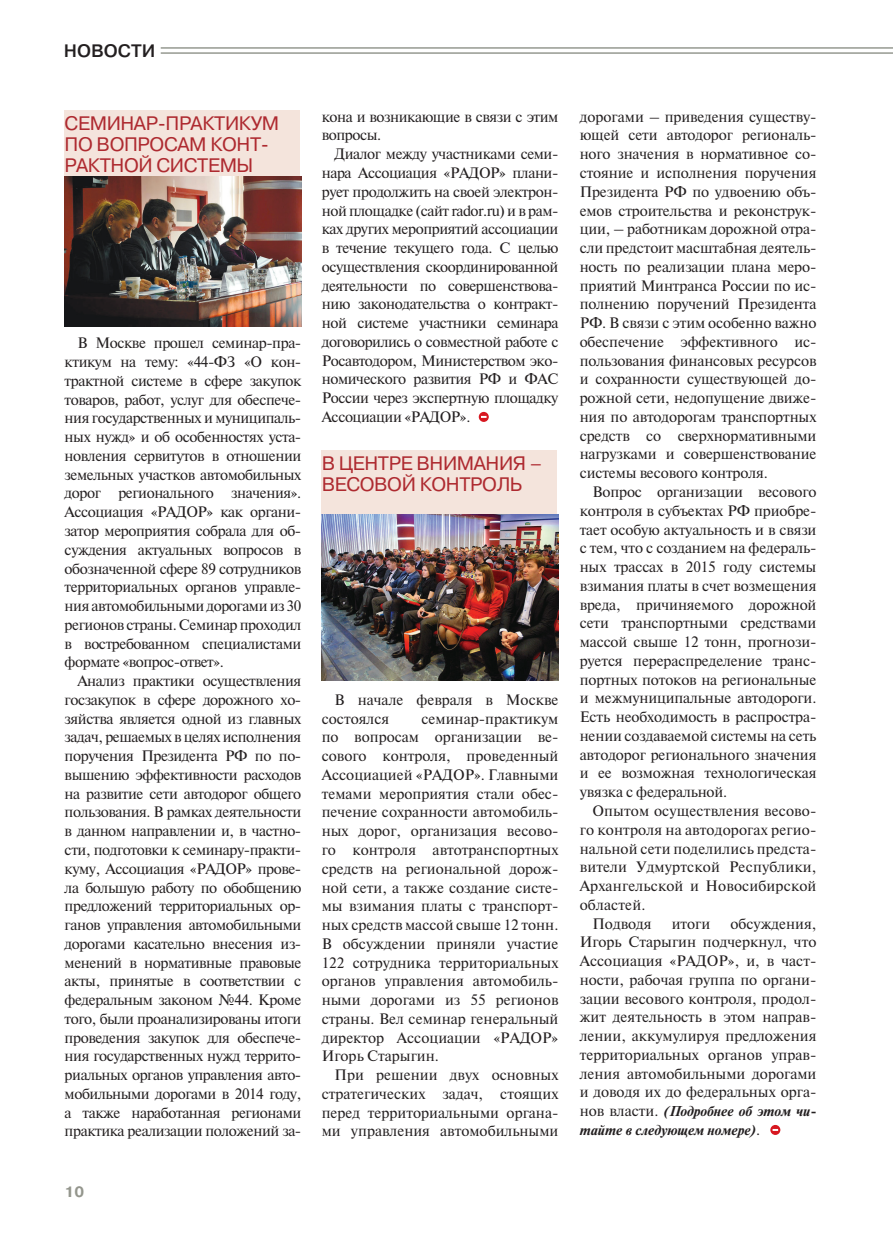
<style>
.page{position:relative;width:893px;height:1234px;background:#fff}
.page>*{position:absolute;margin:0;border:0;box-sizing:border-box;transform-origin:0 0}
.t1{font:19.5px/21px "Pragmatica C";letter-spacing:-.02em;color:#ae2a30}
.t2{font:700 18px "Pragmatica Light C";color:#231f20}
.t3{font:700 15px "Pragmatica C";color:#94968d}
.Основной_текст_параг{font:14.25px/18.8px "Newton C";letter-spacing:-.01em;color:#231f20;text-align:justify}
.Основной_текст_параг-2{font:14.25px/18.8px "Newton C";letter-spacing:-.03em;color:#231f20}
.s1{font-weight:700;font-style:italic}
</style>
<div class="page">
<hr style="left:161px;top:52px;width:732px;height:2px;background:#73776c">
<hr style="left:161px;top:47px;width:732px;height:1px;background:#73776c">
<div style="left:322px;top:450px;width:235px;height:66px;background:#f4e4dc"></div>
<img style="left:322px;top:514px;width:236px;height:166px">
<svg style="left:770px;top:1124px;width:10px;height:10px"></svg>
<div style="left:65px;top:111px;width:235px;height:66px;background:#f4e4dc"></div>
<img style="left:65px;top:176px;width:236px;height:150px">
<svg style="left:479px;top:412px;width:10px;height:10px"></svg>
<p class="t2" style="left:64px;top:41px;width:93px">НОВОСТИ</p>
<p class="t1" style="left:65px;top:113px;width:216px">СЕМИНАР-ПРАКТИКУМ<br>ПО ВОПРОСАМ КОНТ-<br>РАКТНОЙ СИСТЕМЫ</p>
<p class="Основной_текст_параг-2" style="left:322px;top:107px;width:238px">кона и возникающие в связи с этим вопросы.</p>
<p class="Основной_текст_параг" style="left:322px;top:145px;width:238px;text-indent:13px">Диалог между участниками семи&shy;нара Ассоциация «РАДОР» плани&shy;рует продолжить на своей электрон&shy;ной площадке (сайт rador.ru) и в рам&shy;ках других мероприятий ассоциации в течение текущего года. С целью осуществления скоординированной деятельности по совершенствова&shy;нию законодательства о контракт&shy;ной системе участники семинара договорились о совместной работе с Росавтодором, Министерством эко&shy;номического развития РФ и ФАС России через экспертную площадку Ассоциации «РАДОР».</p>
<p class="Основной_текст_параг" style="left:65px;top:334px;width:238px;text-indent:13px">В Москве прошел семинар-пра&shy;ктикум на тему: «44-ФЗ «О кон&shy;трактной системе в сфере закупок товаров, работ, услуг для обеспече&shy;ния государственных и муниципаль&shy;ных нужд» и об особенностях уста&shy;новления сервитутов в отношении земельных участков автомобильных дорог регионального значения».<br>Ассоциация «РАДОР» как органи&shy;затор мероприятия собрала для об&shy;суждения актуальных вопросов в обозначенной сфере 89 сотрудников территориальных органов управле&shy;ния автомобильными дорогами из 30 регионов страны. Семинар проходил в востребованном специалистами формате «вопрос-ответ».</p>
<p class="Основной_текст_параг" style="left:65px;top:671px;width:238px;text-indent:13px">Анализ практики осуществления госзакупок в сфере дорожного хо&shy;зяйства является одной из главных задач, решаемых в целях исполнения поручения Президента РФ по по&shy;вышению эффективности расходов на развитие сети автодорог общего пользования. В рамках деятельности в данном направлении и, в частно&shy;сти, подготовки к семинару-практи&shy;куму, Ассоциация «РАДОР» прове&shy;ла большую работу по обобщению предложений территориальных ор&shy;ганов управления автомобильными дорогами касательно внесения из&shy;менений в нормативные правовые акты, принятые в соответствии с федеральным законом №44. Кроме того, были проанализированы итоги проведения закупок для обеспече&shy;ния государственных нужд террито&shy;риальных органов управления авто&shy;мобильными дорогами в 2014 году, а также наработанная регионами практика реализации положений за-</p>
<p class="t1" style="left:322px;top:452px;width:221px">В ЦЕНТРЕ ВНИМАНИЯ –<br>ВЕСОВОЙ КОНТРОЛЬ</p>
<p class="Основной_текст_параг" style="left:322px;top:690px;width:238px;text-indent:13px">В начале февраля в Москве состоялся</p>
<p class="Основной_текст_параг" style="left:322px;top:709px;width:238px;text-indent:100px">семинар-практикум по вопросам организации ве&shy;сового контроля, проведенный Ассоциацией «РАДОР». Главными темами мероприятия стали обес&shy;печение сохранности автомобиль&shy;ных дорог, организация весово&shy;го контроля автотранспортных средств на региональной дорож&shy;ной сети, а также создание систе&shy;мы взимания платы с транспорт&shy;ных средств массой свыше 12 тонн.<br>В обсуждении приняли участие 122 сотрудника территориальных органов управления автомобиль&shy;ными дорогами из 55 регионов страны. Вел семинар генеральный директор Ассоциации «РАДОР» Игорь Старыгин.</p>
<p class="Основной_текст_параг" style="left:322px;top:1065px;width:238px;text-indent:13px">При решении двух основных стратегических задач, стоящих перед территориальными органа&shy;ми управления автомобильными</p>
<p class="t3" style="left:65px;top:1183px;width:21px">10</p>
<p class="Основной_текст_параг" style="left:580px;top:107px;width:238px">дорогами – приведения существу&shy;ющей сети автодорог региональ&shy;ного значения в нормативное со&shy;стояние и исполнения поручения Президента РФ по удвоению объ&shy;емов строительства и реконструк&shy;ции, – работникам дорожной отра&shy;сли предстоит масштабная деятель&shy;ность по реализации плана меро&shy;приятий Минтранса России по ис&shy;полнению поручений Президента РФ. В связи с этим особенно важно обеспечение эффективного ис&shy;пользования финансовых ресурсов и сохранности существующей до&shy;рожной сети, недопущение движе&shy;ния по автодорогам транспортных средств со сверхнормативными нагрузками и совершенствование системы весового контроля.</p>
<p class="Основной_текст_параг" style="left:580px;top:482px;width:238px;text-indent:13px">Вопрос организации весового контроля в субъектах РФ приобре&shy;тает особую актуальность и в связи с тем, что с созданием на федераль&shy;ных трассах в 2015 году системы взимания платы в счет возмещения вреда, причиняемого дорожной сети транспортными средствами массой свыше 12 тонн, прогнози&shy;руется перераспределение транс&shy;портных потоков на региональные и межмуниципальные автодороги.<br>Есть необходимость в распростра&shy;нении создаваемой системы на сеть автодорог регионального значения и ее возможная технологическая увязка с федеральной.</p>
<p class="Основной_текст_параг" style="left:580px;top:801px;width:238px;text-indent:13px">Опытом осуществления весово&shy;го контроля на автодорогах регио&shy;нальной сети поделились предста&shy;вители Удмуртской Республики, Архангельской и Новосибирской областей.</p>
<p class="Основной_текст_параг" style="left:592px;top:913px;width:61px">Подводя</p>
<p class="Основной_текст_параг" style="left:672px;top:913px;width:40px">итоги</p>
<p class="Основной_текст_параг" style="left:580px;top:913px;width:238px;text-indent:151px">обсуждения, Игорь Старыгин подчеркнул, что Ассоциация «РАДОР», и, в част&shy;ности, рабочая группа по органи&shy;зации весового контроля, продол&shy;жит деятельность в этом направ&shy;лении, аккумулируя предложения территориальных органов управ&shy;ления автомобильными дорогами и доводя их до федеральных орга&shy;нов власти. <span class="s1">(Подробнее об этом чи&shy;тайте в следующем номере)</span>.</p>
</div>
